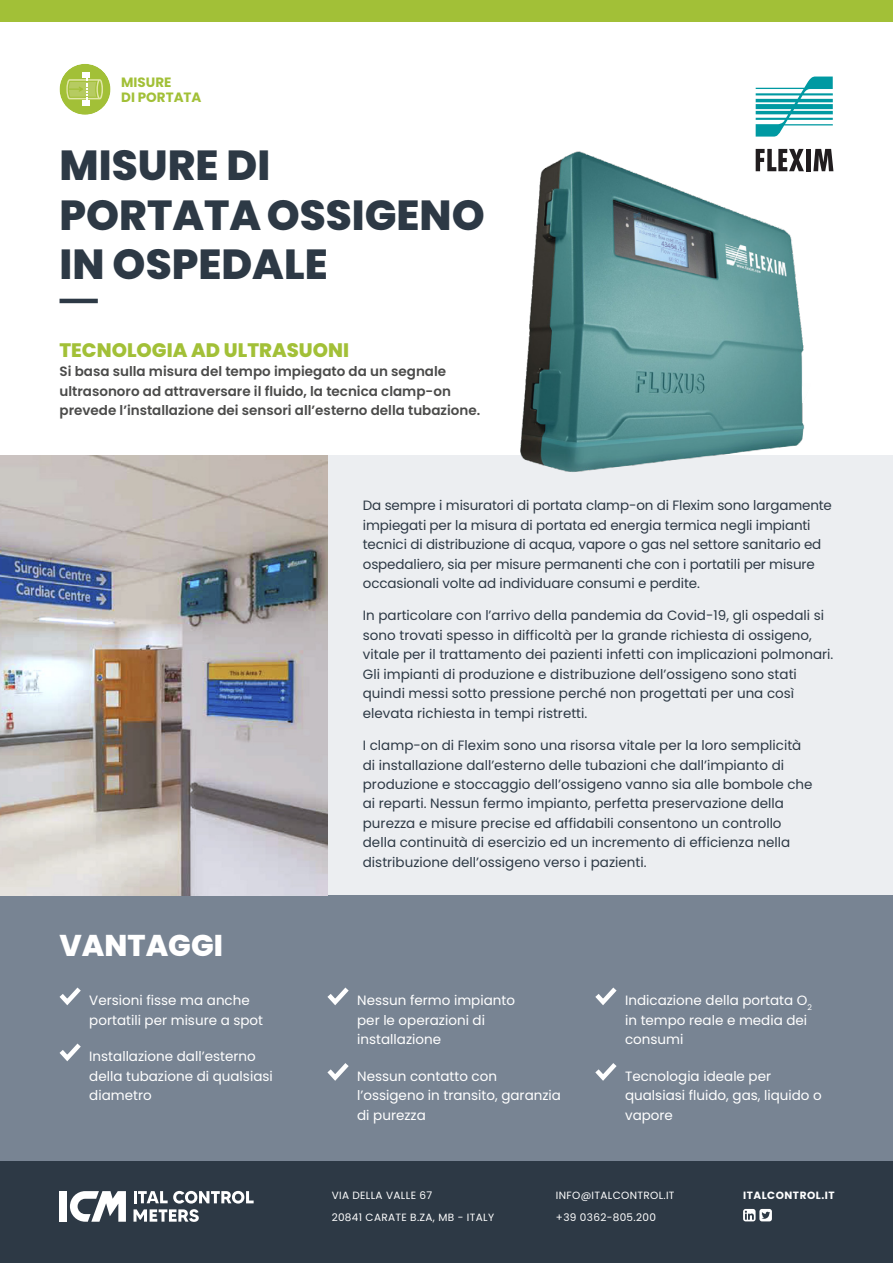
<style>
.page{position:relative;width:893px;height:1263px;background:#fff}
.page>*{position:absolute;margin:0;border:0;box-sizing:border-box;transform-origin:0 0}
.t1{font:800 42px/49.5px "Poppins";color:#2d3945}
.t2{font:800 30px "Poppins";color:#fff}
.t3{font:800 19.5px "Poppins";color:#a2c037}
.t4{font:13.5px/19.5px "Poppins";color:#2d3945}
.t5{font:13.5px/19.5px "Poppins";color:#fff}
.t6{font:600 13.5px/19.5px "Poppins";color:#4b4b4a}
.t7{font:700 13.5px/15px "Poppins";color:#a2c037}
.t8{font:10.5px/22.5px "Poppins";letter-spacing:.03em;color:#fff}
.t9{font:700 10.5px "Poppins";letter-spacing:.05em;color:#fff}
</style>
<div class="page">
<div style="left:0;top:1160px;width:893px;height:103px;background:#2d3945"></div>
<div style="left:60px;top:1191px;width:7px;height:31px;background:#fff"></div>
<svg style="left:134px;top:1209px;width:65px;height:13px"></svg>
<svg style="left:134px;top:1191px;width:120px;height:12px"></svg>
<svg style="left:70px;top:1191px;width:56px;height:31px"></svg>
<svg style="left:743px;top:1209px;width:29px;height:12px"></svg>
<div style="left:0;top:895px;width:893px;height:265px;background:#788493"></div>
<div style="left:0;top:0;width:893px;height:21px;background:#a2c037"></div>
<div style="left:60px;top:64px;width:51px;height:51px;background:#a2c037;border-radius:50%"></div>
<div style="left:83px;top:72px;width:7px;height:6px;background:#fff"></div>
<svg style="left:66px;top:79px;width:37px;height:27px"></svg>
<svg style="left:59px;top:987px;width:22px;height:19px"></svg>
<svg style="left:59px;top:1043px;width:22px;height:19px"></svg>
<svg style="left:327px;top:987px;width:22px;height:18px"></svg>
<svg style="left:327px;top:1063px;width:22px;height:18px"></svg>
<svg style="left:595px;top:987px;width:22px;height:18px"></svg>
<svg style="left:595px;top:1063px;width:22px;height:18px"></svg>
<div style="left:0;top:456px;width:893px;height:439px;background:#eceef1"></div>
<img style="left:0;top:456px;width:327px;height:439px">
<hr style="left:60px;top:299px;width:38px;height:4px;background:#2d3945">
<svg style="left:756px;top:77px;width:77px;height:60px"></svg>
<img style="left:514px;top:148px;width:327px;height:324px">
<p class="t7" style="left:121px;top:75px;width:82px">MISURE<br>DI PORTATA</p>
<h1 class="t1" style="left:60px;top:141px;width:427px">MISURE DI<br>PORTATA OSSIGENO<br>IN OSPEDALE</h1>
<h3 class="t3" style="left:60px;top:339px;width:291px">TECNOLOGIA AD ULTRASUONI</h3>
<p class="t6" style="left:60px;top:362px;width:422px">Si basa sulla misura del tempo impiegato da un segnale ultrasonoro ad attraversare il fluido, la tecnica clamp-on prevede l’installazione dei sensori all’esterno della tubazione.</p>
<h2 class="t2" style="left:60px;top:928px;width:165px">VANTAGGI</h2>
<p class="t5" style="left:89px;top:991px;width:175px">Versioni fisse ma anche portatili per misure a spot</p>
<p class="t5" style="left:89px;top:1047px;width:185px">Installazione dall’esterno della tubazione di qualsiasi diametro</p>
<p class="t4" style="left:363px;top:496px;width:471px">Da sempre i misuratori di portata clamp-on di Flexim sono largamente impiegati per la misura di portata ed energia termica negli impianti tecnici di distribuzione di acqua, vapore o gas nel settore sanitario ed ospedaliero, sia per misure permanenti che con i portatili per misure occasionali volte ad individuare consumi e perdite.</p>
<p class="t4" style="left:363px;top:606px;width:472px">In particolare con l’arrivo della pandemia da Covid-19, gli ospedali si sono trovati spesso in difficoltà per la grande richiesta di ossigeno, vitale per il trattamento dei pazienti infetti con implicazioni polmonari.<br>Gli impianti di produzione e distribuzione dell’ossigeno sono stati quindi messi sotto pressione perché non progettati per una così elevata richiesta in tempi ristretti.</p>
<p class="t4" style="left:363px;top:736px;width:451px">I clamp-on di Flexim sono una risorsa vitale per la loro semplicità di installazione dall’esterno delle tubazioni che dall’impianto di produzione e stoccaggio dell’ossigeno vanno sia alle bombole che ai reparti. Nessun fermo impianto, perfetta preservazione della purezza e misure precise ed affidabili consentono un controllo della continuità di esercizio ed un incremento di efficienza nella distribuzione dell’ossigeno verso i pazienti.</p>
<p class="t5" style="left:357px;top:991px;width:159px">Nessun fermo impianto per le operazioni di installazione</p>
<p class="t5" style="left:357px;top:1066px;width:205px">Nessun contatto con l’ossigeno in transito, garanzia di purezza</p>
<p class="t5" style="left:625px;top:991px;width:188px">Indicazione della portata O<sub>2 </sub>in tempo reale e media dei consumi</p>
<p class="t5" style="left:625px;top:1066px;width:198px">Tecnologia ideale per qualsiasi fluido, gas, liquido o vapore</p>
<p class="t8" style="left:332px;top:1184px;width:164px">VIA DELLA VALLE 67<br>20841 CARATE B.ZA, MB - ITALY</p>
<p class="t9" style="left:743px;top:1189px;width:93px">ITALCONTROL.IT</p>
<p class="t8" style="left:556px;top:1184px;width:120px">INFO@ITALCONTROL.IT +39 0362-805.200</p>
</div>
